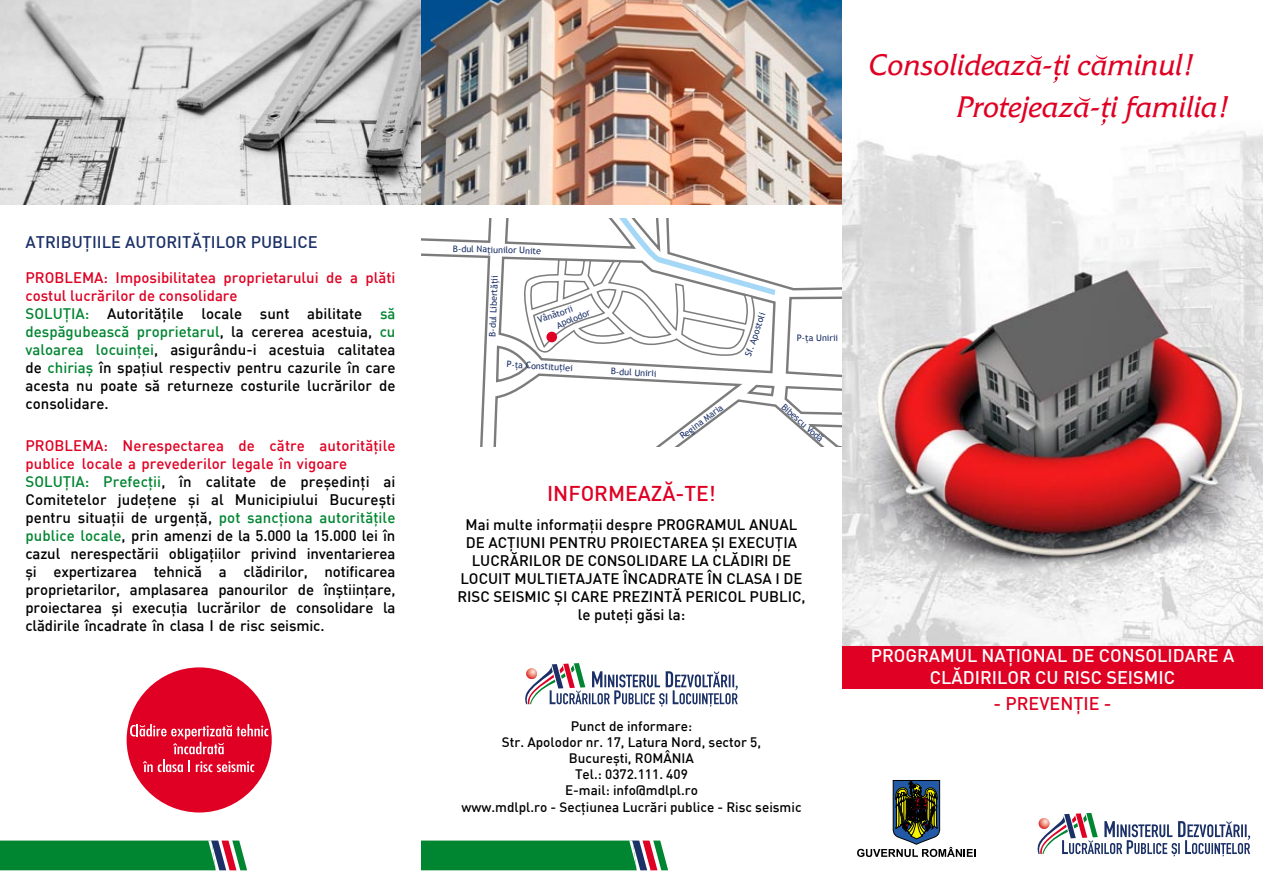
<style>
.page{position:relative;width:1263px;height:893px;background:#fff}
.page>*{position:absolute;margin:0;border:0;box-sizing:border-box;transform-origin:0 0}
.t1{font:italic 30px "Friz Qua";color:#df0023}
.t2{font:500 21px "DIN CE";color:#df0023}
.t3{font:500 18px "DIN CE";color:#fff}
.t4{font:500 18px "DIN CE";color:#df0023}
.t5{font:500 16.5px "DIN CE";color:#1b3067}
.t6{font:500 15px/18px "DIN CE";color:#000}
.t7{font:500 13.5px/16.2px "DIN CE";color:#000;text-align:center}
.t8{font:9px "Trebuchet MS";color:#1b3067}
.s1{color:#df0023}
.s2{color:#008531}
</style>
<div class="page">
<svg style="left:480px;top:282px;width:362px;height:164px"></svg>
<svg style="left:421px;top:219px;width:354px;height:138px"></svg>
<div style="left:546px;top:332px;width:11px;height:10px;background:#df0023;border-radius:50%"></div>
<img style="left:842px;top:131px;width:421px;height:515px">
<svg style="left:857px;top:780px;width:119px;height:77px"></svg>
<svg style="left:1079px;top:96px;width:27px;height:30px"></svg>
<svg style="left:1030px;top:55px;width:78px;height:28px"></svg>
<img style="left:0;top:0;width:842px;height:204px">
<svg style="left:421px;top:840px;width:247px;height:30px;background:#198841"></svg>
<svg style="left:0;top:840px;width:247px;height:30px;background:#198841"></svg>
<svg style="left:1037px;top:812px;width:213px;height:45px"></svg>
<div style="left:842px;top:646px;width:421px;height:43px;background:#df0023"></div>
<svg style="left:525px;top:663px;width:213px;height:44px"></svg>
<div style="left:127px;top:667px;width:145px;height:145px;background:#df0023;border-radius:50%"></div>
<svg style="left:130px;top:724px;width:138px;height:30px"></svg>
<svg style="left:143px;top:760px;width:47px;height:12px"></svg>
<svg style="left:196px;top:761px;width:58px;height:11px"></svg>
<p class="t5" style="left:26px;top:231px;width:294px">atribuţiile autorităţilor publice</p>
<p class="t6" style="left:26px;top:269px;width:371px"><span class="s1">Problema: I mposibilitatea proprietarului de a plăti costul lucrărilor de consolidare<br></span><span class="s2">Soluţia:</span> Autorităţile locale sunt abilitate <span class="s2">să despăgubească proprietarul</span>, la cererea acestuia, <span class="s2">cu valoarea locuinţei</span>, asigurându-i acestuia calitatea de <span class="s2">chiriaş</span> în spaţiul respectiv pentru cazurile în care acesta nu poate să returneze costurile lucrărilor de consolidare.</p>
<p class="t6" style="left:26px;top:436px;width:371px"><span class="s1">Problema: Nerespectarea de către autorităţile publice locale a prevederilor legale în vigoare </span><span class="s2">Soluţia: Prefecţii</span>, în calitate de preşedinţi ai Comitetelor judeţene şi al Municipiului Bucureşti pentru situaţii de urgenţă, <span class="s2">pot sancţiona autorităţile publice locale</span>, prin amenzi de la 5.000 la 15.000 lei în cazul nerespectării obligaţiilor privind inventarierea şi expertizarea tehnică a clădirilor, notificarea proprietarilor, amplasarea panourilor de înştiinţare, proiectarea şi execuţia lucrărilor de consolidare la clădirile încadrate în clasa I de risc seismic.</p>
<h1 class="t1" style="left:868px;top:47px;width:328px">Consolideaza-ti caminul!</h1>
<h1 class="t1" style="left:956px;top:89px;width:275px">Protejeaza-ti familia!</h1>
<p class="t8" style="left:453px;top:243px;width:90px;rotate:2deg">B-dul Naţiunilor Unite</p>
<p class="t8" style="left:487px;top:336px;width:63px;rotate:-88deg">B-dul Libertăţii</p>
<p class="t8" style="left:536px;top:315px;width:38px;rotate:-18deg">Vânătorii</p>
<p class="t8" style="left:743px;top:354px;width:47px;rotate:-71deg">Sf. Apostoli</p>
<p class="t8" style="left:555px;top:321px;width:37px;rotate:-23deg">Apolodor</p>
<p class="t8" style="left:507px;top:359px;width:68px;rotate:3deg">P-ţa Constituţiei</p>
<p class="t8" style="left:611px;top:366px;width:47px;rotate:3deg">B-dul Unirii</p>
<p class="t8" style="left:678px;top:433px;width:53px;rotate:-37deg">Regina Maria</p>
<h2 class="t2" style="left:547px;top:480px;width:170px">in foRMEAZă-TE !</h2>
<p class="t8" style="left:797px;top:332px;width:43px">P-ţa Unirii</p>
<p class="t8" style="left:786px;top:401px;width:54px;rotate:42deg">Bibescu Vodă</p>
<p class="t6" style="left:466px;top:515px;width:201px">Mai multe informaţii despre PRO</p>
<p class="t6" style="left:686px;top:515px;width:94px">GRAMUL ANUAL</p>
<p class="t6" style="left:466px;top:533px;width:32px">DE ACŢIU</p>
<p class="t6" style="left:530px;top:533px;width:59px">NI PENTRU</p>
<p class="t6" style="left:610px;top:533px;width:10px">PROIECTAREA</p>
<p class="t6" style="left:712px;top:533px;width:44px">ŞI EXECUŢIA</p>
<p class="t6" style="left:472px;top:551px;width:10px">LUCRĂRILOR</p>
<p class="t6" style="left:565px;top:551px;width:105px">DE CONSOLIDARE</p>
<p class="t6" style="left:691px;top:551px;width:100px">LA CLĂDIRI DE</p>
<p class="t6" style="left:460px;top:569px;width:10px">LOCUIT</p>
<p class="t6" style="left:515px;top:569px;width:22px">MULTIETA</p>
<p class="t6" style="left:585px;top:569px;width:18px">JATE</p>
<p class="t6" style="left:623px;top:569px;width:54px">ÎNCADRATE</p>
<p class="t6" style="left:707px;top:569px;width:94px">ÎN CLASA I DE</p>
<p class="t6" style="left:457px;top:587px;width:124px">RISC SEISMIC ŞI CARE</p>
<p class="t6" style="left:612px;top:587px;width:10px">PRE</p>
<p class="t6" style="left:641px;top:587px;width:55px">ZINTĂ PERICOL</p>
<p class="t6" style="left:750px;top:587px;width:10px">PUBLIC</p>
<p class="t6" style="left:801px;top:587px;width:6px">,</p>
<p class="t6" style="left:578px;top:605px;width:109px">le puteţi găsi la:</p>
<p class="t7" style="left:461px;top:717px;width:342px">Punct de informare:<br>Str. Apolodor nr. 17, Latura Nord, sector 5,<br>Bucureşti, RO MÂNIA<br>Tel.: 0372.111. 409<br>E-mail: info@mdlpl.ro<br>www.mdlpl.ro - Secţiunea Lucrări publice - Risc seismic</p>
<p class="t3" style="left:871px;top:644px;width:12px">PRO</p>
<p class="t3" style="left:905px;top:644px;width:100px">GRAMUL NAŢIO</p>
<p class="t3" style="left:1033px;top:644px;width:164px">NAL DE CONSOLI DARE</p>
<p class="t3" style="left:1223px;top:644px;width:12px">A</p>
<p class="t3" style="left:930px;top:666px;width:55px">CLĂDIRILOR</p>
<p class="t3" style="left:1035px;top:666px;width:132px">CU RISC SEISMIC</p>
<p class="t4" style="left:993px;top:692px;width:24px">- PRE</p>
<p class="t4" style="left:1039px;top:692px;width:74px">VENŢIE -</p>
</div>
